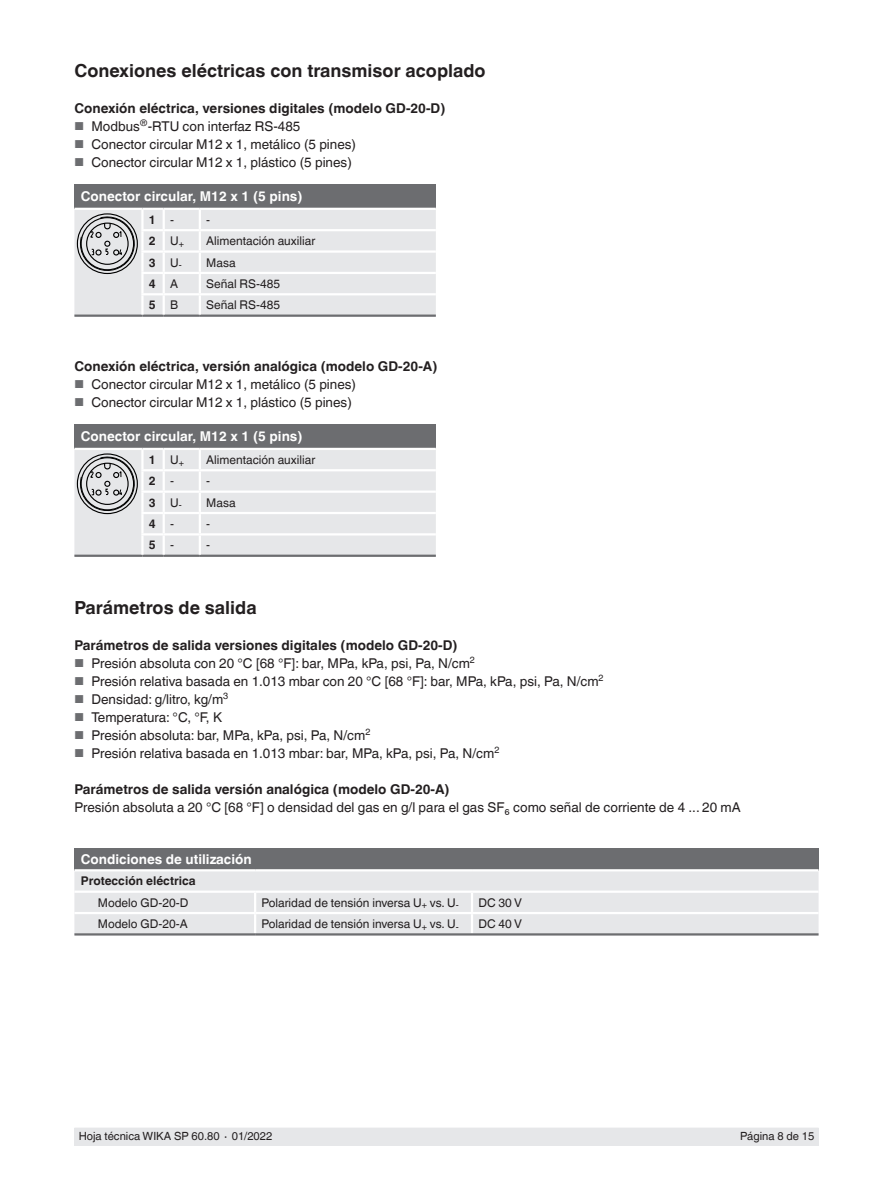
<style>
.page{position:relative;width:893px;height:1188px;background:#fff}
.page>*{position:absolute;margin:0;border:0;box-sizing:border-box;transform-origin:0 0}
.t1{font:700 18px "Helvetica World";color:#231f20}
.t2{font:13.5px "Helvetica World";color:#231f20}
.t3{font:700 13.5px "Helvetica World";color:#231f20}
.t4{font:700 13.5px "Helvetica World";color:#fff}
.t5{font:12px "Helvetica World";color:#231f20}
.t6{font:700 12px "Helvetica World";color:#231f20}
.t7{font:11.25px "Helvetica World";color:#231f20}
.s1{font-size:11.55px;color:#6c6d70}
.s2{font-weight:400}
</style>
<div class="page">
<div style="left:74px;top:1128px;width:745px;height:17px;background:#e6e7e9"></div>
<div style="left:74px;top:185px;width:362px;height:24px;background:#6c6d70"></div>
<hr style="left:74px;top:315px;width:68px;height:2px;background:#6c6d70">
<hr style="left:142px;top:315px;width:22px;height:2px;background:#6c6d70">
<hr style="left:164px;top:315px;width:36px;height:2px;background:#6c6d70">
<hr style="left:200px;top:315px;width:236px;height:2px;background:#6c6d70">
<hr style="left:74px;top:208px;width:68px;height:2px;background:#fff">
<hr style="left:142px;top:208px;width:22px;height:2px;background:#fff">
<hr style="left:164px;top:208px;width:36px;height:2px;background:#fff">
<hr style="left:200px;top:208px;width:236px;height:2px;background:#fff">
<div style="left:74px;top:425px;width:362px;height:24px;background:#6c6d70"></div>
<hr style="left:74px;top:555px;width:68px;height:2px;background:#6c6d70">
<hr style="left:142px;top:555px;width:22px;height:2px;background:#6c6d70">
<hr style="left:164px;top:555px;width:36px;height:2px;background:#6c6d70">
<hr style="left:200px;top:555px;width:236px;height:2px;background:#6c6d70">
<hr style="left:74px;top:448px;width:68px;height:2px;background:#fff">
<hr style="left:142px;top:448px;width:22px;height:2px;background:#fff">
<hr style="left:164px;top:448px;width:36px;height:2px;background:#fff">
<hr style="left:200px;top:448px;width:236px;height:2px;background:#fff">
<div style="left:74px;top:848px;width:745px;height:22px;background:#6c6d70"></div>
<div style="left:74px;top:871px;width:745px;height:62px;background:#e6e7e9"></div>
<hr style="left:74px;top:869px;width:181px;height:2px;background:#fff">
<hr style="left:255px;top:869px;width:217px;height:2px;background:#fff">
<hr style="left:472px;top:869px;width:347px;height:2px;background:#fff">
<hr style="left:74px;top:891px;width:181px;height:2px;background:#fff">
<hr style="left:255px;top:891px;width:217px;height:2px;background:#fff">
<hr style="left:472px;top:891px;width:347px;height:2px;background:#fff">
<hr style="left:74px;top:912px;width:181px;height:2px;background:#fff">
<hr style="left:255px;top:912px;width:217px;height:2px;background:#fff">
<svg style="left:254px;top:893px;width:2px;height:40px"></svg>
<hr style="left:472px;top:912px;width:347px;height:2px;background:#fff">
<svg style="left:471px;top:893px;width:2px;height:40px"></svg>
<hr style="left:74px;top:933px;width:181px;height:3px;background:#6c6d70">
<hr style="left:255px;top:933px;width:217px;height:3px;background:#6c6d70">
<hr style="left:472px;top:933px;width:347px;height:3px;background:#6c6d70">
<svg style="left:74px;top:210px;width:362px;height:106px;background:#e1e2e4"></svg>
<svg style="left:74px;top:450px;width:362px;height:106px;background:#e2e2e4"></svg>
<h1 class="t1" style="left:74px;top:60px;width:413px">Conexiones eléctricas con transmisor acoplado</h1>
<p class="t3" style="left:74px;top:100px;width:372px">Conexión eléctrica, versiones digitales (modelo GD-20-D)</p>
<p class="t2" style="left:74px;top:118px;width:227px"><span class="s1">■</span> Modbus<sup>®</sup>-RTU con interfaz RS-485</p>
<p class="t2" style="left:74px;top:136px;width:283px"><span class="s1">■</span> Conector circular M12 x 1, metálico (5 pines)</p>
<p class="t2" style="left:74px;top:154px;width:279px"><span class="s1">■</span> Conector circular M12 x 1, plástico (5 pines)</p>
<p class="t4" style="left:81px;top:188px;width:223px">Conector circular, M12 x 1 (5 pins)</p>
<p class="t6" style="left:149px;top:213px;width:27px">1 <span class="s2">-</span></p>
<p class="t5" style="left:206px;top:213px;width:5px">-</p>
<p class="t6" style="left:149px;top:234px;width:37px">2 <span class="s2">U</span><sub>+</sub></p>
<p class="t5" style="left:206px;top:234px;width:111px">Alimentación auxiliar</p>
<p class="t6" style="left:149px;top:255px;width:34px">3 <span class="s2">U</span><sub>-</sub></p>
<p class="t5" style="left:206px;top:255px;width:31px">Masa</p>
<p class="t6" style="left:149px;top:277px;width:31px">4 <span class="s2">A</span></p>
<p class="t5" style="left:206px;top:277px;width:75px">Señal RS-485</p>
<p class="t6" style="left:149px;top:298px;width:31px">5 <span class="s2">B</span></p>
<p class="t5" style="left:206px;top:298px;width:75px">Señal RS-485</p>
<p class="t3" style="left:74px;top:358px;width:364px">Conexión eléctrica, versión analógica (modelo GD-20-A)</p>
<p class="t2" style="left:74px;top:376px;width:283px"><span class="s1">■</span> Conector circular M12 x 1, metálico (5 pines)</p>
<p class="t2" style="left:74px;top:394px;width:279px"><span class="s1">■</span> Conector circular M12 x 1, plástico (5 pines)</p>
<p class="t4" style="left:81px;top:428px;width:223px">Conector circular, M12 x 1 (5 pins)</p>
<p class="t6" style="left:149px;top:453px;width:37px">1 <span class="s2">U</span><sub>+</sub></p>
<p class="t5" style="left:206px;top:453px;width:111px">Alimentación auxiliar</p>
<p class="t6" style="left:149px;top:474px;width:27px">2 <span class="s2">-</span></p>
<p class="t5" style="left:206px;top:474px;width:5px">-</p>
<p class="t6" style="left:149px;top:495px;width:34px">3 <span class="s2">U</span><sub>-</sub></p>
<p class="t5" style="left:206px;top:495px;width:31px">Masa</p>
<p class="t6" style="left:149px;top:517px;width:27px">4 <span class="s2">-</span></p>
<p class="t5" style="left:206px;top:517px;width:5px">-</p>
<p class="t6" style="left:149px;top:538px;width:27px">5 <span class="s2">-</span></p>
<p class="t5" style="left:206px;top:538px;width:5px">-</p>
<h1 class="t1" style="left:74px;top:597px;width:184px">Parámetros de salida</h1>
<p class="t3" style="left:74px;top:637px;width:385px">Parámetros de salida versiones digitales (modelo GD-20-D)</p>
<p class="t2" style="left:74px;top:655px;width:402px"><span class="s1">■</span> Presión absoluta con 20 °C [68 °F]: bar, MPa, kPa, psi, Pa, N/cm<sup>2</sup></p>
<p class="t2" style="left:74px;top:673px;width:531px"><span class="s1">■</span> Presión relativa basada en 1.013 mbar con 20 °C [68 °F]: bar, MPa, kPa, psi, Pa, N/cm<sup>2</sup></p>
<p class="t2" style="left:74px;top:691px;width:155px"><span class="s1">■</span> Densidad: g/litro, kg/m<sup>3</sup></p>
<p class="t2" style="left:74px;top:709px;width:149px"><span class="s1">■</span> Temperatura: °C, °F, K</p>
<p class="t2" style="left:74px;top:727px;width:297px"><span class="s1">■</span> Presión absoluta: bar, MPa, kPa, psi, Pa, N/cm<sup>2</sup></p>
<p class="t2" style="left:74px;top:745px;width:426px"><span class="s1">■</span> Presión relativa basada en 1.013 mbar: bar, MPa, kPa, psi, Pa, N/cm<sup>2</sup></p>
<p class="t3" style="left:74px;top:781px;width:377px">Parámetros de salida versión analógica (modelo GD-20-A)</p>
<p class="t2" style="left:74px;top:799px;width:668px">Presión absoluta a 20 °C [68 °F] o densidad del gas en g/l para el gas SF₆ como señal de corriente de 4 ... 20 mA</p>
<p class="t4" style="left:81px;top:851px;width:172px">Condiciones de utilización</p>
<p class="t6" style="left:81px;top:874px;width:116px">Protección eléctrica</p>
<p class="t5" style="left:98px;top:896px;width:92px">Modelo GD-20-D</p>
<p class="t5" style="left:261px;top:896px;width:199px">Polaridad de tensión inversa U<sub>+</sub> vs. U<sub>-</sub></p>
<p class="t5" style="left:478px;top:896px;width:45px">DC 30 V</p>
<p class="t5" style="left:98px;top:917px;width:91px">Modelo GD-20-A</p>
<p class="t5" style="left:261px;top:917px;width:199px">Polaridad de tensión inversa U<sub>+</sub> vs. U<sub>-</sub></p>
<p class="t5" style="left:478px;top:917px;width:45px">DC 40 V</p>
<p class="t7" style="left:79px;top:1130px;width:195px">Hoja técnica WIKA SP 60.80 ∙ 01/2022</p>
<p class="t7" style="left:740px;top:1130px;width:76px">Página 8 de 15</p>
</div>
